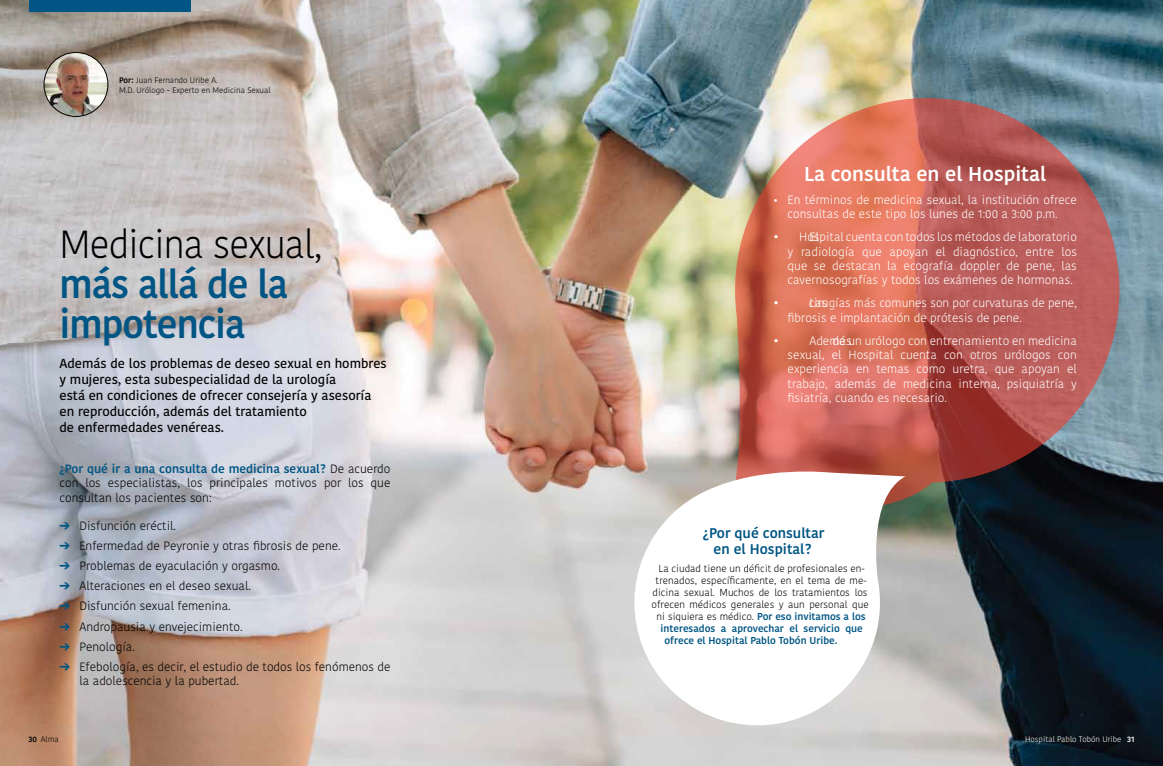
<style>
.page{position:relative;width:1163px;height:766px;background:#fff}
.page>*{position:absolute;margin:0;border:0;box-sizing:border-box;transform-origin:0 0}
.t1{font:600 39px/40px "Kohinoor Bangla";letter-spacing:-.025em;color:#005584;scale:.95 1}
.t2{font:300 39px "Kohinoor Bangla";letter-spacing:-.025em;color:#000;scale:.95 1}
.t3{font:600 20px "Kohinoor Bangla";color:#fff}
.t4{font:600 14px/16.8px "Kohinoor Bangla";color:#005584;text-align:center}
.t5{font:500 13px/16px "Kohinoor Bangla";color:#000}
.t6{font:300 12px/14.4px "Kohinoor Bangla";color:#fff}
.t7{font:300 12px/14.4px "Kohinoor Bangla";color:#000;text-align:justify}
.t8{font:300 10px "Kohinoor Bangla";color:#000}
.t9{font:600 10px "Kohinoor Bangla";color:#005584}
.t10{font:300 8px/9.6px "Kohinoor Bangla";color:#000}
.t11{font:300 8px "Kohinoor Bangla";color:#fff}
.s1{font-weight:600}
.s2{font-weight:600;color:#005584}
.s3{color:#005584}
</style>
<div class="page">
<img style="left:0;top:0;width:1162px;height:765px">
<div style="left:29px;top:0;width:162px;height:11px;background:#005584"></div>
<img style="left:44px;top:52px;width:64px;height:64px;border-radius:32px">
<div style="left:44px;top:52px;width:64px;height:65px;border:1px solid #000;border-radius:50%"></div>
<svg style="left:732px;top:98px;width:387px;height:412px;background:#b4685f"></svg>
<svg style="left:622px;top:465px;width:283px;height:272px"></svg>
<svg style="left:743px;top:564px;width:28px;height:8px"></svg>
<svg style="left:774px;top:199px;width:6px;height:6px"></svg>
<svg style="left:774px;top:338px;width:3px;height:4px"></svg>
<p class="t10" style="left:119px;top:75px;width:153px"><span class="s1">Por:</span> Juan Fernando Uribe A.<br>M.D. Urólogo – Experto en Medicina Sexual</p>
<h1 class="t2" style="left:60px;top:215px;width:278px">Medicina sexual,</h1>
<h1 class="t1" style="left:60px;top:263px;width:242px">más allá de la impotencia</h1>
<p class="t5" style="left:60px;top:355px;width:329px">Además de los problemas de deseo sexual en hombres y mujeres, esta subespecialidad de la urología<br>está en condiciones de ofrecer consejería y asesoría en reproducción, además del tratamiento<br>de enfermedades venéreas.</p>
<p class="t7" style="left:60px;top:461px;width:332px"><span class="s2">¿Por qué ir a una consulta de medicina sexual?</span> De acuerdo con los especialistas, los principales motivos por los que consultan los pacientes son:</p>
<p class="t7" style="left:60px;top:518px;width:118px"><span class="s3">➔</span> Disfunción eréctil.</p>
<p class="t7" style="left:60px;top:538px;width:282px"><span class="s3">➔</span> Enfermedad de Peyronie y otras fibrosis de pene.</p>
<p class="t7" style="left:60px;top:558px;width:222px"><span class="s3">➔</span> Problemas de eyaculación y orgasmo.</p>
<p class="t7" style="left:60px;top:578px;width:193px"><span class="s3">➔</span> Alteraciones en el deseo sexual.</p>
<p class="t7" style="left:60px;top:598px;width:173px"><span class="s3">➔</span> Disfunción sexual femenina.</p>
<p class="t7" style="left:60px;top:618px;width:184px"><span class="s3">➔</span> Andropausia y envejecimiento.</p>
<p class="t7" style="left:60px;top:638px;width:77px"><span class="s3">➔</span> Penología.</p>
<p class="t7" style="left:79px;top:659px;width:312px;text-indent:-20px"><span class="s3">➔</span> Efebología, es decir, el estudio de todos los fenómenos de la adolescencia y la pubertad.</p>
<p class="t10" style="left:28px;top:734px;width:32px"><span class="s1">30</span> Alma</p>
<h2 class="t3" style="left:804px;top:157px;width:243px">La consulta en el Hospital</h2>
<p class="t6" style="left:787px;top:192px;width:291px">En términos de medicina sexual, la institución ofrece consultas de este tipo los lunes de 1:00 a 3:00 p.m.</p>
<p class="t6" style="left:799px;top:229px;width:279px">Hospital cuenta con todos los métodos de laboratorio</p>
<p class="t6" style="left:787px;top:229px;width:291px;text-indent:22px">El<br>y radiología que apoyan el diagnóstico, entre los que se destacan la ecografía doppler de pene, las cavernosografías y todos los exámenes de hormonas.</p>
<p class="t6" style="left:808px;top:295px;width:270px">cirugías más comunes son por curvaturas de pene,</p>
<p class="t6" style="left:787px;top:295px;width:236px;text-indent:22px">Las<br>fibrosis e implantación de prótesis de pene.</p>
<p class="t6" style="left:809px;top:333px;width:44px">Además</p>
<p class="t6" style="left:787px;top:333px;width:291px;text-align:justify;text-indent:45px">de un urólogo con entrenamiento en medicina sexual, el Hospital cuenta con otros urólogos con experiencia en temas como uretra, que apoyan el trabajo, además de medicina interna, psiquiatría y fisiatría, cuando es necesario.</p>
<p class="t4" style="left:702px;top:523px;width:123px">¿Por qué consultar en el Hospital?</p>
<p class="t8" style="left:658px;top:561px;width:84px">La ciudad tiene un</p>
<p class="t8" style="left:773px;top:561px;width:92px">de profesionales en-</p>
<p class="t8" style="left:655px;top:573px;width:212px">trenados, específicamente, en el tema de me-</p>
<p class="t8" style="left:652px;top:585px;width:216px">dicina sexual. Muchos de los tratamientos los</p>
<p class="t8" style="left:651px;top:597px;width:218px">ofrecen médicos generales y aun personal que</p>
<p class="t8" style="left:656px;top:609px;width:211px">ni siquiera es médico. <span class="s2">Por eso invitamos a los</span></p>
<p class="t9" style="left:660px;top:620px;width:204px">interesados a aprovechar el servicio que</p>
<p class="t9" style="left:664px;top:632px;width:174px">ofrece el Hospital Pablo Tobón Uribe.</p>
<p class="t11" style="left:1024px;top:733px;width:111px">Hospital Pablo Tobón Uribe <span class="s1">31</span></p>
</div>
